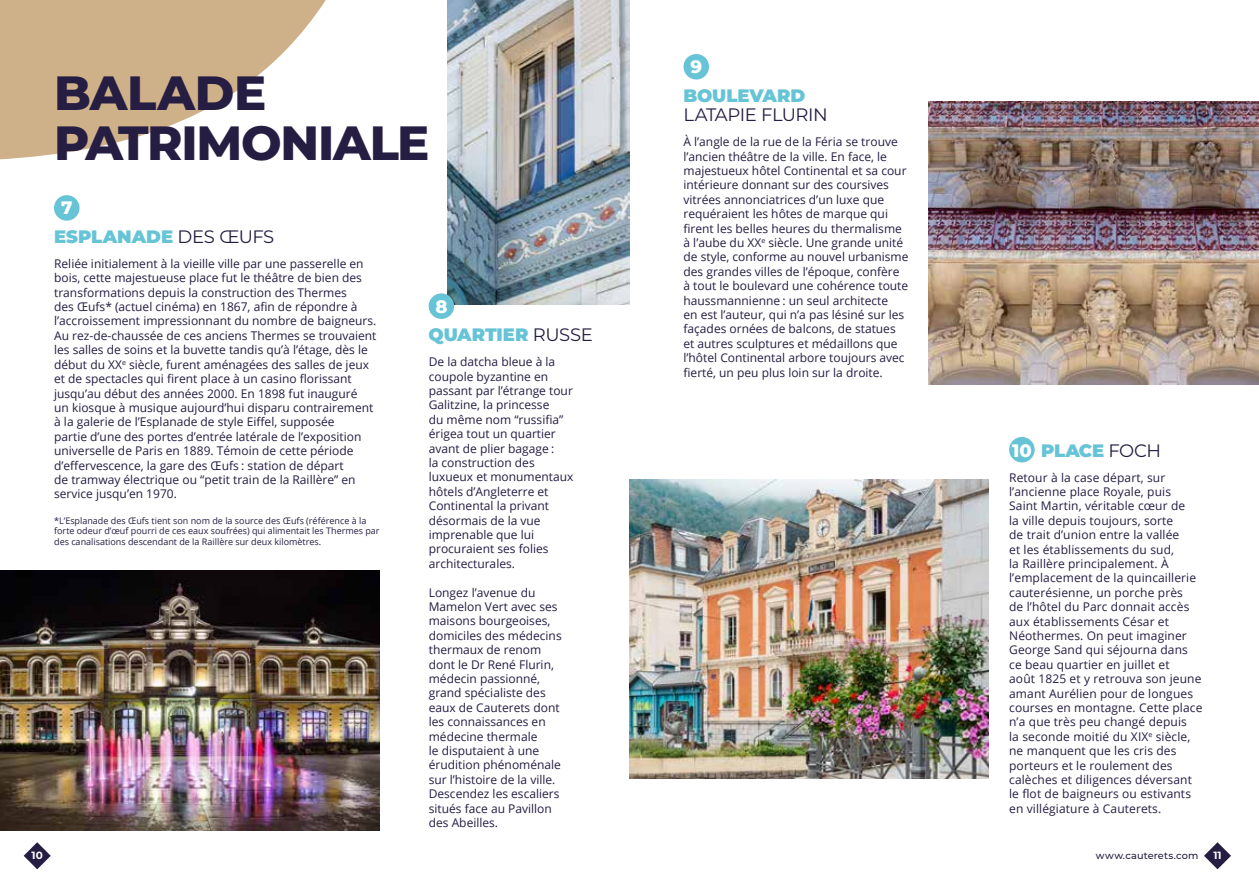
<style>
.page{position:relative;width:1259px;height:893px;background:#fff}
.page>*{position:absolute;margin:0;border:0;box-sizing:border-box;transform-origin:0 0}
.t1{font:800 48px/49.5px "Montserrat";letter-spacing:-.025em;color:#261d42}
.t2{font:900 18px "Montserrat";color:#66c4d6}
.t3{font:18px "Montserrat";letter-spacing:-.03em;color:#261d42}
.t4{font:800 18px "Montserrat";color:#fff}
.t5{font:12px/14.4px "Open Sans";color:#261d42}
.t6{font:700 10.5px "Montserrat";color:#fff}
.t7{font:500 9.75px "Montserrat";letter-spacing:.015em;color:#261d42}
.t8{font:9px/10.8px "Open Sans";color:#261d42}
.s1{font-weight:400;color:#261d42}
.s2{font-weight:800;color:#fff}
</style>
<div class="page">
<svg style="left:24px;top:842px;width:27px;height:27px"></svg>
<svg style="left:1204px;top:842px;width:27px;height:27px"></svg>
<svg style="left:0;top:0;width:326px;height:160px;fill:#cfb189"></svg>
<div style="left:54px;top:195px;width:26px;height:26px;background:#66c4d6;border-radius:50%"></div>
<div style="left:683px;top:54px;width:26px;height:26px;background:#66c4d6;border-radius:50%"></div>
<img style="left:0;top:570px;width:380px;height:260px">
<img style="left:447px;top:0;width:182px;height:305px">
<img style="left:928px;top:102px;width:331px;height:283px">
<div style="left:428px;top:293px;width:26px;height:26px;background:#66c4d6;border-radius:50%"></div>
<div style="left:1009px;top:437px;width:25px;height:25px;background:#66c4d6;border-radius:50%"></div>
<img style="left:629px;top:479px;width:360px;height:300px">
<h1 class="t1" style="left:54px;top:66px;width:377px">BALADE<br>PATRIMONIALE</h1>
<h2 class="t4" style="left:61px;top:195px;width:13px">7</h2>
<h2 class="t2" style="left:54px;top:223px;width:222px">ESPLANADE <span class="s1">DES ŒUFS</span></h2>
<p class="t5" style="left:54px;top:256px;width:324px">Reliée initialement à la vieille ville par une passerelle en bois, cette majestueuse place fut le théâtre de bien des transformations depuis la construction des Thermes<br>des Œufs* (actuel cinéma) en 1867, afin de répondre à l’accroissement impressionnant du nombre de baigneurs.<br>Au rez-de-chaussée de ces anciens Thermes se trouvaient les salles de soins et la buvette tandis qu’à l’étage, dès le début du XX<sup>e</sup> siècle, furent aménagées des salles de jeux et de spectacles qui firent place à un casino florissant jusqu’au début des années 2000. En 1898 fut inauguré<br>un kiosque à musique aujourd’hui disparu contrairement à la galerie de l’Esplanade de style Eiffel, supposée<br>partie d’une des portes d’entrée latérale de l’exposition universelle de Paris en 1889. Témoin de cette période d’effervescence, la gare des Œufs : station de départ<br>de tramway électrique ou “petit train de la Raillère” en service jusqu’en 1970.</p>
<p class="t8" style="left:54px;top:515px;width:327px">*L’Esplanade des Œufs tient son nom de la source des Œufs (référence à la forte odeur d’œuf pourri de ces eaux soufrées) qui alimentait les Thermes par des canalisations descendant de la Raillère sur deux kilomètres.</p>
<h2 class="t4" style="left:435px;top:293px;width:14px">8</h2>
<h2 class="t2" style="left:428px;top:321px;width:166px">QUARTIER <span class="s1">RUSSE</span></h2>
<p class="t5" style="left:429px;top:354px;width:146px">De la datcha bleue à la coupole byzantine en passant par l’étrange tour<br>Galitzine, la princesse<br>du même nom “russifia” érigea tout un quartier avant de plier bagage :<br>la construction des luxueux et monumentaux hôtels d’Angleterre et<br>Continental la privant désormais de la vue imprenable que lui procuraient ses folies architecturales.</p>
<p class="t5" style="left:429px;top:585px;width:134px">Longez l’avenue du<br>Mamelon Vert avec ses maisons bourgeoises, domiciles des médecins thermaux de renom dont le Dr René Flurin, médecin passionné, grand spécialiste des eaux de Cauterets dont les connaissances en médecine thermale<br>le disputaient à une érudition phénoménale sur l’histoire de la ville.<br>Descendez les escaliers situés face au Pavillon des Abeilles.</p>
<h2 class="t4" style="left:690px;top:54px;width:13px">9</h2>
<h2 class="t2" style="left:683px;top:82px;width:123px">BOULEVARD</h2>
<h2 class="t3" style="left:683px;top:103px;width:146px">LATAPIE FLURIN</h2>
<p class="t5" style="left:683px;top:134px;width:226px">À l’angle de la rue de la Féria se trouve l’ancien théâtre de la ville. En face, le majestueux hôtel Continental et sa cour intérieure donnant sur des coursives vitrées annonciatrices d’un luxe que requéraient les hôtes de marque qui firent les belles heures du thermalisme à l’aube du XX<sup>e</sup> siècle. Une grande unité de style, conforme au nouvel urbanisme des grandes villes de l’époque, confère à tout le boulevard une cohérence toute haussmannienne : un seul architecte<br>en est l’auteur, qui n’a pas lésiné sur les façades ornées de balcons, de statues et autres sculptures et médaillons que l’hôtel Continental arbore toujours avec fierté, un peu plus loin sur la droite.</p>
<h2 class="t2" style="left:1012px;top:437px;width:151px"><span class="s2">10</span> PLACE <span class="s1">FOCH</span></h2>
<p class="t5" style="left:1009px;top:470px;width:195px">Retour à la case départ, sur l’ancienne place Royale, puis<br>Saint Martin, véritable cœur de<br>la ville depuis toujours, sorte<br>de trait d’union entre la vallée<br>et les établissements du sud,<br>la Raillère principalement. À l’emplacement de la quincaillerie cauterésienne, un porche près<br>de l’hôtel du Parc donnait accès aux établissements César et<br>Néothermes. On peut imaginer<br>George Sand qui séjourna dans ce beau quartier en juillet et<br>août 1825 et y retrouva son jeune amant Aurélien pour de longues courses en montagne. Cette place n’a que très peu changé depuis<br>la seconde moitié du XIX<sup>e</sup> siècle, ne manquent que les cris des porteurs et le roulement des calèches et diligences déversant le flot de baigneurs ou estivants en villégiature à Cauterets.</p>
<p class="t6" style="left:32px;top:848px;width:13px">10</p>
<p class="t7" style="left:1095px;top:849px;width:104px">www.cauterets.com</p>
<p class="t6" style="left:1213px;top:848px;width:10px">11</p>
</div>
